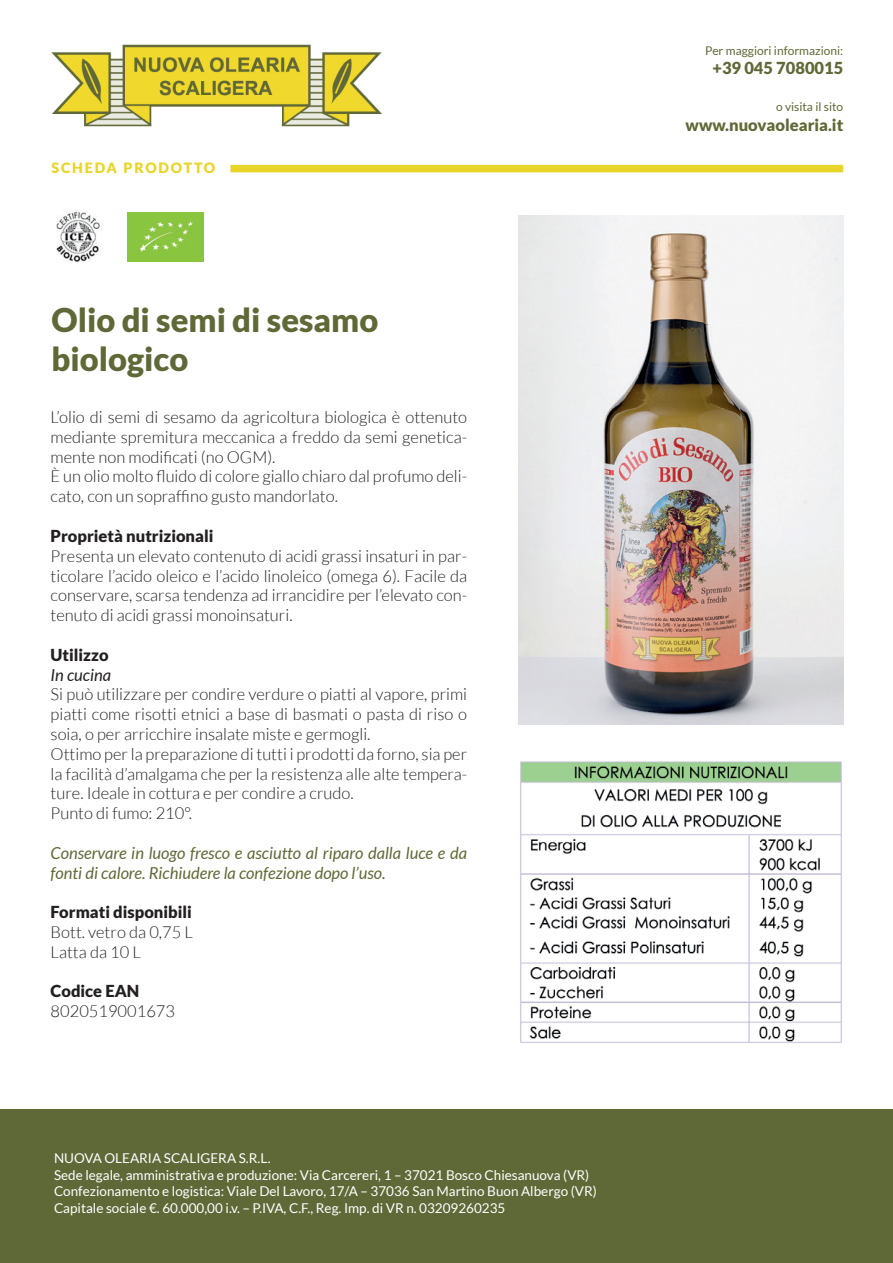
<style>
.page{position:relative;width:893px;height:1263px;background:#fff}
.page>*{position:absolute;margin:0;border:0;box-sizing:border-box;transform-origin:0 0}
.t1{font:900 32.7px/39.3px "Lato";color:#5f6937}
.t2{font:300 16.5px/19.8px "Lato";color:#231f20}
.t3{font:italic 16.5px/19.8px "Lato";color:#5f6937}
.t4{font:900 16.5px "Lato";color:#231f20}
.t5{font:900 16.5px "Lato";color:#5f6937}
.t6{font:italic 16.5px "Lato";color:#231f20}
.t7{font:900 14.25px "Lato";letter-spacing:.13em;color:#e9d428}
.t8{font:13.5px/16.5px "Lato";color:#fff}
.t9{font:12px "Lato";color:#5f6937}
</style>
<div class="page">
<div style="left:0;top:1110px;width:893px;height:153px;background:#5f6937"></div>
<img style="left:51px;top:44px;width:331px;height:83px">
<img style="left:519px;top:215px;width:324px;height:509px">
<div style="left:230px;top:165px;width:613px;height:7px;background:#e9d428"></div>
<img style="left:128px;top:213px;width:76px;height:49px">
<img style="left:56px;top:210px;width:44px;height:52px">
<img style="left:520px;top:761px;width:322px;height:282px">
<p class="t7" style="left:52px;top:160px;width:165px">SCHEDA PRODOTTO</p>
<h1 class="t1" style="left:52px;top:299px;width:328px">Olio di semi di sesamo biologico</h1>
<p class="t2" style="left:51px;top:407px;width:418px">L’olio di semi di sesamo da agricoltura biologica è ottenuto mediante spremitura meccanica a freddo da semi genetica&shy;mente non modificati (no OGM).<br>È un olio molto fluido di colore giallo chiaro dal profumo deli&shy;cato, con un sopraffino gusto mandorlato.</p>
<p class="t4" style="left:51px;top:526px;width:164px">Proprietà nutrizionali</p>
<p class="t2" style="left:51px;top:546px;width:418px;text-align:justify">Presenta un elevato contenuto di acidi grassi insaturi in par&shy;ticolare l’acido oleico e l’acido linoleico (omega 6). Facile da conservare, scarsa tendenza ad irrancidire per l’elevato con&shy;tenuto di acidi grassi monoinsaturi.</p>
<p class="t4" style="left:51px;top:645px;width:59px">Utilizzo</p>
<p class="t6" style="left:51px;top:665px;width:62px">In cucina</p>
<p class="t2" style="left:51px;top:684px;width:418px">Si può utilizzare per condire verdure o piatti al vapore, primi piatti come risotti etnici a base di basmati o pasta di riso o soia, o per arricchire insalate miste e germogli.<br>Ottimo per la preparazione di tutti i prodotti da forno, sia per la facilità d’amalgama che per la resistenza alle alte tempera&shy;ture. Ideale in cottura e per condire a crudo.<br>Punto di fumo: 210°.</p>
<p class="t3" style="left:51px;top:843px;width:418px">Conservare in luogo fresco e asciutto al riparo dalla luce e da fonti di calore. Richiudere la confezione dopo l’uso.</p>
<p class="t4" style="left:51px;top:902px;width:143px">Formati disponibili</p>
<p class="t2" style="left:51px;top:922px;width:144px">Bott. vetro da 0,75 L<br>Latta da 10 L</p>
<p class="t4" style="left:51px;top:982px;width:90px">Codice EAN</p>
<p class="t2" style="left:51px;top:1001px;width:126px">8020519001673</p>
<p class="t8" style="left:54px;top:1150px;width:544px">NUOVA OLEARIA SCALIGERA S.R.L.<br>Sede legale, amministrativa e produzione: Via Carcereri, 1 – 37021 Bosco Chiesanuova (VR)<br>Confezionamento e logistica: Viale Del Lavoro, 17/A – 37036 San Martino Buon Albergo (VR)<br>Capitale sociale €. 60.000,00 i.v. – P.IVA, C.F., Reg. Imp. di VR n. 03209260235</p>
<p class="t9" style="left:705px;top:44px;width:140px">Per maggiori informazioni:</p>
<p class="t5" style="left:712px;top:59px;width:132px">+39 045 7080015</p>
<p class="t9" style="left:776px;top:100px;width:69px">o visita il sito</p>
<p class="t5" style="left:686px;top:115px;width:159px">www.nuovaolearia.it</p>
</div>
